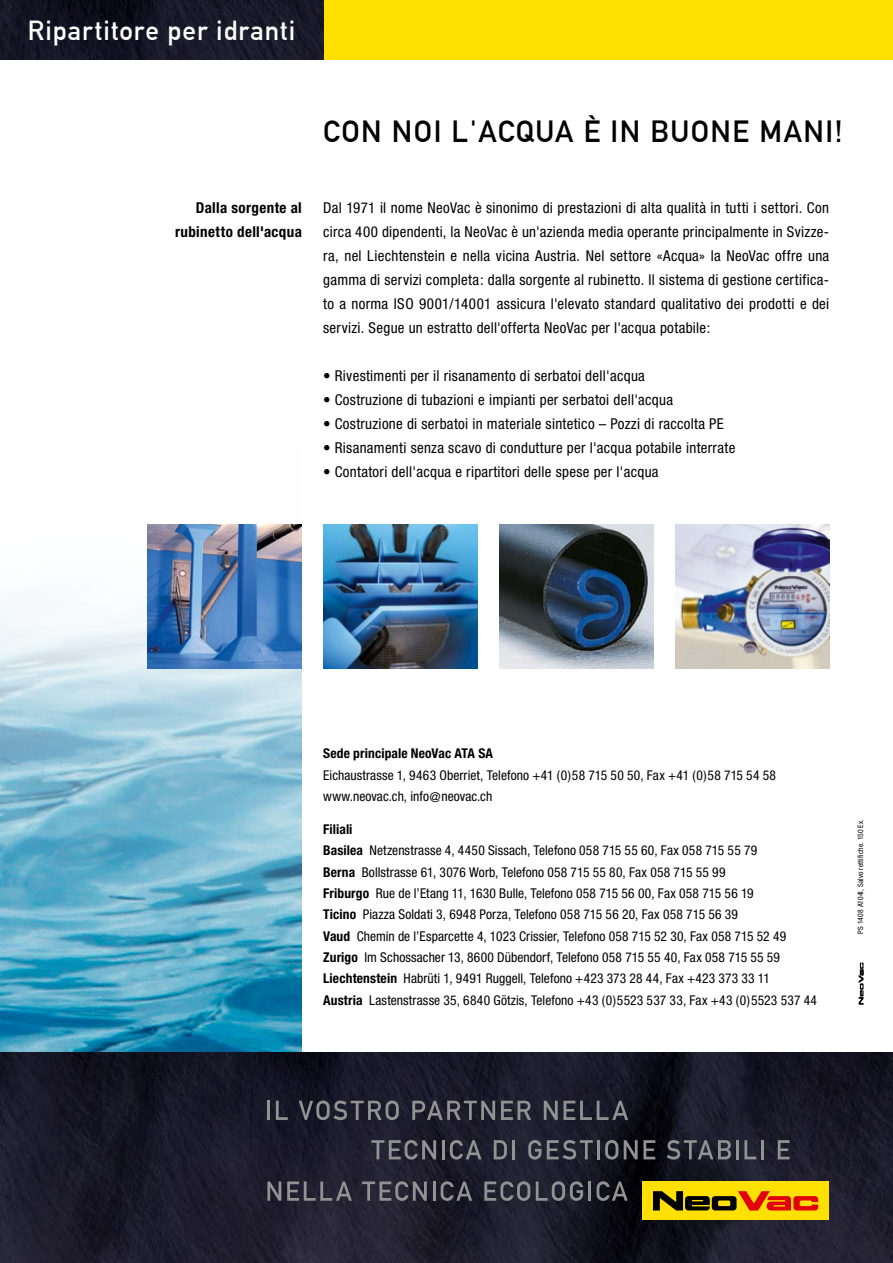
<style>
.page{position:relative;width:893px;height:1263px;background:#fff}
.page>*{position:absolute;margin:0;border:0;box-sizing:border-box;transform-origin:0 0}
.t1{font:30px "DIN Mittelschrift";letter-spacing:.05em;color:#000}
.t2{font:27px "DIN Mittelschrift";letter-spacing:.04em;color:#fff}
.t3{font:condensed 15px/24px "Helvetica Neue";letter-spacing:.02em;color:#000;text-align:justify}
.t4{font:700 condensed 15px/24px "Helvetica Neue";letter-spacing:.025em;color:#000;text-align:right}
.t5{font:condensed 13.5px/21.3px "Helvetica Neue";letter-spacing:.01em;color:#000}
.t6{font:700 condensed 13.5px "Helvetica Neue";letter-spacing:.01em;color:#000}
.t7{font:condensed 7.5px "Helvetica Neue";letter-spacing:.02em;color:#000}
.s1{font-weight:700}
</style>
<div class="page">
<img style="left:0;top:524px;width:302px;height:529px">
<div style="left:0;top:0;width:893px;height:60px;background:#ffe000"></div>
<svg style="left:859px;top:962px;width:4px;height:43px"></svg>
<img style="left:0;top:1053px;width:893px;height:210px">
<img style="left:0;top:0;width:323px;height:60px">
<div style="left:642px;top:1182px;width:187px;height:38px;background:#ffe000"></div>
<svg style="left:653px;top:1191px;width:165px;height:19px"></svg>
<hr style="left:267px;top:1101px;width:3px;height:19px;background:#919291">
<svg style="left:276px;top:1101px;width:12px;height:19px"></svg>
<svg style="left:299px;top:1100px;width:100px;height:20px;background:#42434d"></svg>
<svg style="left:412px;top:1101px;width:83px;height:19px;background:#47474f"></svg>
<svg style="left:501px;top:1101px;width:30px;height:19px"></svg>
<svg style="left:544px;top:1101px;width:84px;height:19px;background:#41424b"></svg>
<svg style="left:371px;top:1140px;width:65px;height:19px"></svg>
<hr style="left:442px;top:1140px;width:3px;height:19px;background:#919291">
<svg style="left:450px;top:1140px;width:31px;height:19px"></svg>
<svg style="left:494px;top:1140px;width:13px;height:19px"></svg>
<hr style="left:512px;top:1140px;width:3px;height:19px;background:#919291">
<svg style="left:528px;top:1140px;width:65px;height:19px"></svg>
<hr style="left:597px;top:1140px;width:3px;height:19px;background:#919291">
<svg style="left:605px;top:1140px;width:13px;height:19px"></svg>
<svg style="left:624px;top:1140px;width:31px;height:19px"></svg>
<svg style="left:666px;top:1140px;width:65px;height:19px"></svg>
<hr style="left:736px;top:1140px;width:3px;height:19px;background:#919291">
<svg style="left:744px;top:1140px;width:12px;height:19px"></svg>
<hr style="left:761px;top:1140px;width:3px;height:19px;background:#919291">
<svg style="left:778px;top:1140px;width:12px;height:19px"></svg>
<svg style="left:267px;top:1181px;width:14px;height:20px"></svg>
<svg style="left:287px;top:1181px;width:65px;height:20px"></svg>
<svg style="left:362px;top:1181px;width:65px;height:20px"></svg>
<hr style="left:433px;top:1181px;width:2px;height:20px;background:#919291">
<svg style="left:441px;top:1181px;width:31px;height:20px"></svg>
<svg style="left:484px;top:1181px;width:46px;height:20px"></svg>
<svg style="left:536px;top:1181px;width:47px;height:20px"></svg>
<hr style="left:589px;top:1181px;width:2px;height:20px;background:#919291">
<svg style="left:596px;top:1181px;width:32px;height:20px"></svg>
<img style="left:675px;top:525px;width:154px;height:144px">
<img style="left:500px;top:525px;width:154px;height:144px">
<img style="left:323px;top:525px;width:154px;height:144px">
<img style="left:148px;top:525px;width:154px;height:144px">
<h2 class="t2" style="left:28px;top:15px;width:269px">RIPARTITORE PER IDRANTI</h2>
<h1 class="t1" style="left:323px;top:114px;width:521px">CON NOI L'ACQUA È IN BUONE MANI!</h1>
<p class="t4" style="left:175px;top:195px;width:128px">Dalla sorgente al rubinetto dell'acqua</p>
<p class="t3" style="left:323px;top:195px;width:508px">Dal 1971 il nome NeoVac è sinonimo di prestazioni di alta qualità in tutti i settori. Con circa 400 dipendenti, la NeoVac è un'azienda media operante principalmente in Svizze&shy;ra, nel Liechtenstein e nella vicina Austria. Nel settore «Acqua» la NeoVac offre una gamma di servizi completa: dalla sorgente al rubinetto. Il sistema di gestione certifica&shy;to a norma ISO 9001/14001 assicura l'elevato standard qualitativo dei prodotti e dei servizi. Segue un estratto dell'offerta NeoVac per l'acqua potabile:</p>
<p class="t3" style="left:323px;top:363px;width:323px">• Rivestimenti per il risanamento di serbatoi dell'acqua</p>
<p class="t3" style="left:323px;top:387px;width:351px">• Costruzione di tubazioni e impianti per serbatoi dell'acqua</p>
<p class="t3" style="left:323px;top:411px;width:402px">• Costruzione di serbatoi in materiale sintetico – Pozzi di raccolta PE</p>
<p class="t3" style="left:323px;top:435px;width:414px">• Risanamenti senza scavo di condutture per l'acqua potabile interrate</p>
<p class="t3" style="left:323px;top:459px;width:337px">• Contatori dell'acqua e ripartitori delle spese per l'acqua</p>
<p class="t6" style="left:323px;top:745px;width:171px">Sede principale NeoVac ATA SA</p>
<p class="t5" style="left:323px;top:764px;width:454px">Eichaustrasse 1, 9463 Oberriet, Telefono +41 (0)58 715 50 50, Fax +41 (0)58 715 54 58 www.neovac.ch, info@neovac.ch</p>
<p class="t5" style="left:323px;top:819px;width:495px"><span class="s1">Filiali<br>Basilea</span> Netzenstrasse 4, 4450 Sissach, Telefono 058 715 55 60, Fax 058 715 55 79<br><span class="s1">Berna</span> Bollstrasse 61, 3076 Worb, Telefono 058 715 55 80, Fax 058 715 55 99<br><span class="s1">Friburgo</span> Rue de l’Etang 11, 1630 Bulle, Telefono 058 715 56 00, Fax 058 715 56 19<br><span class="s1">Ticino</span> Piazza Soldati 3, 6948 Porza, Telefono 058 715 56 20, Fax 058 715 56 39<br><span class="s1">Vaud</span> Chemin de l’Esparcette 4, 1023 Crissier, Telefono 058 715 52 30, Fax 058 715 52 49<br><span class="s1">Zurigo</span> Im Schossacher 13, 8600 Dübendorf, Telefono 058 715 55 40, Fax 058 715 55 59<br><span class="s1">Liechtenstein</span> Habrüti 1, 9491 Ruggell, Telefono +423 373 28 44, Fax +423 373 33 11<br><span class="s1">Austria</span> Lastenstrasse 35, 6840 Götzis, Telefono +43 (0)5523 537 33, Fax +43 (0)5523 537 44</p>
<p class="t7" style="left:856px;top:933px;width:116px;rotate:-90deg">PS 1408 A104I, Salvo rettifiche. 150 Ex.</p>
</div>
